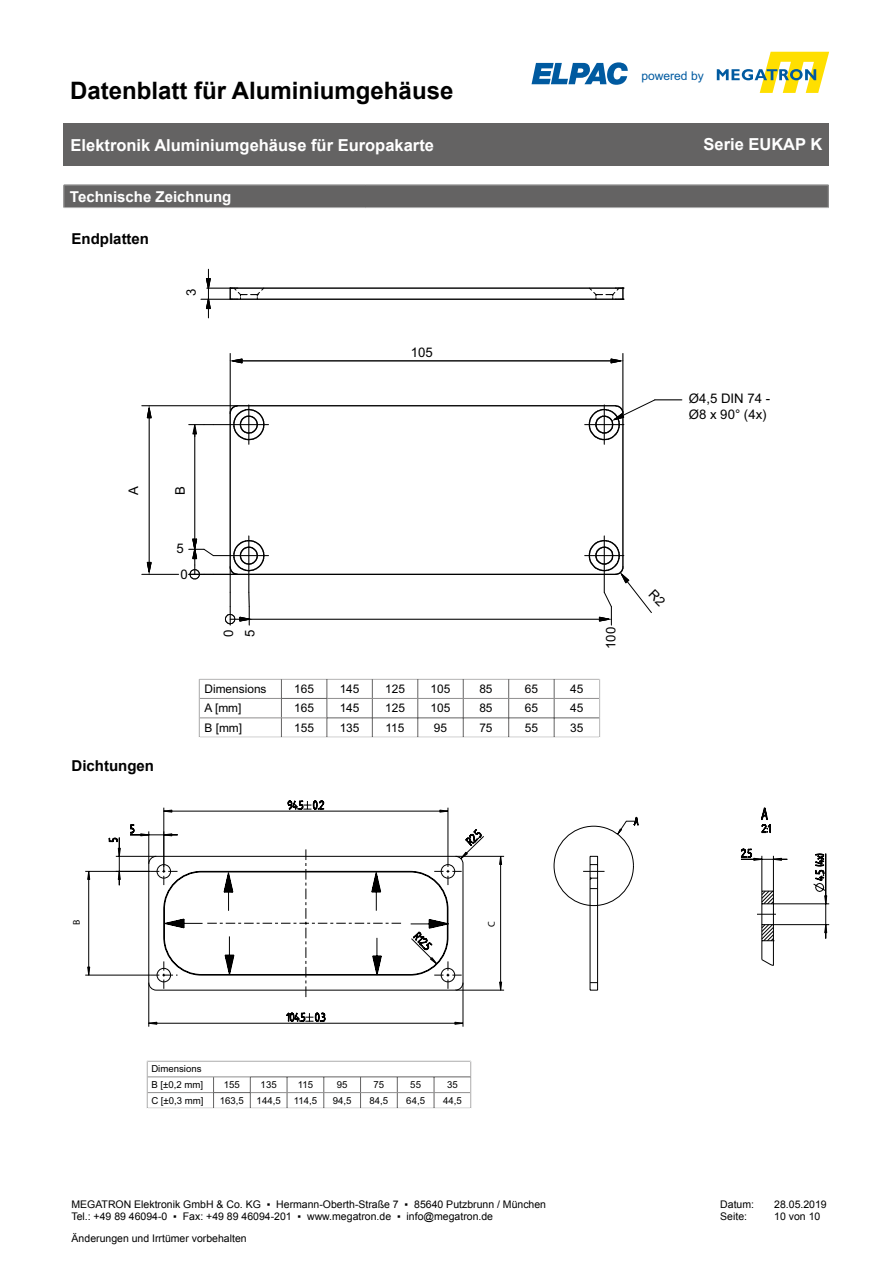
<style>
.page{position:relative;width:893px;height:1263px;background:#fff}
.page>*{position:absolute;margin:0;border:0;box-sizing:border-box;transform-origin:0 0}
.t1{font:700 24px "Arial";color:#000}
.t2{font:700 16.5px "Arial";color:#fff}
.t3{font:700 15px "Arial";color:#000}
.t4{font:700 15px "Arial";color:#fff}
.t5{font:13.2px/26.1px "Arial";color:#000}
.t6{font:12.15px "Arial";color:#005aa0}
.t7{font:11.85px "Arial";color:#000}
.t8{font:10.5px/12.6px "Arial";color:#000}
.t9{font:9.75px "Myriad Pro";color:#000}
.t10{font:9.6px/15.8px "Arial";color:#000}
</style>
<div class="page">
<div style="left:64px;top:123px;width:765px;height:43px;background:#646363"></div>
<svg style="left:531px;top:62px;width:97px;height:23px"></svg>
<svg style="left:717px;top:52px;width:112px;height:41px"></svg>
<hr style="left:238px;top:405px;width:377px;height:1px;background:#000">
<hr style="left:238px;top:574px;width:377px;height:1px;background:#000">
<hr style="left:229px;top:413px;width:2px;height:154px;background:#000">
<hr style="left:622px;top:413px;width:2px;height:154px;background:#000">
<svg style="left:588px;top:287px;width:36px;height:13px"></svg>
<hr style="left:238px;top:299px;width:377px;height:1px;background:#000">
<hr style="left:238px;top:287px;width:377px;height:2px;background:#000">
<svg style="left:201px;top:269px;width:64px;height:49px"></svg>
<svg style="left:146px;top:406px;width:7px;height:13px"></svg>
<svg style="left:146px;top:561px;width:7px;height:13px"></svg>
<hr style="left:149px;top:415px;width:1px;height:150px;background:#000">
<hr style="left:142px;top:405px;width:95px;height:1px;background:#000">
<hr style="left:142px;top:574px;width:37px;height:1px;background:#000">
<hr style="left:249px;top:619px;width:353px;height:1px;background:#000">
<svg style="left:189px;top:404px;width:80px;height:40px"></svg>
<hr style="left:194px;top:434px;width:1px;height:115px;background:#000">
<svg style="left:585px;top:399px;width:97px;height:45px"></svg>
<svg style="left:229px;top:358px;width:14px;height:6px"></svg>
<svg style="left:610px;top:358px;width:14px;height:6px"></svg>
<hr style="left:240px;top:360px;width:374px;height:2px;background:#000">
<hr style="left:230px;top:353px;width:1px;height:60px;background:#000">
<hr style="left:622px;top:353px;width:1px;height:60px;background:#000">
<svg style="left:189px;top:536px;width:80px;height:89px"></svg>
<svg style="left:281px;top:680px;width:317px;height:56px"></svg>
<hr style="left:199px;top:698px;width:82px;height:1px;background:#908f8f">
<hr style="left:327px;top:698px;width:45px;height:1px;background:#908f8f">
<hr style="left:372px;top:698px;width:46px;height:1px;background:#908f8f">
<hr style="left:418px;top:698px;width:45px;height:1px;background:#908f8f">
<hr style="left:463px;top:698px;width:46px;height:1px;background:#908f8f">
<hr style="left:509px;top:698px;width:45px;height:1px;background:#908f8f">
<hr style="left:554px;top:698px;width:45px;height:1px;background:#908f8f">
<hr style="left:199px;top:718px;width:82px;height:1px;background:#908f8f">
<hr style="left:281px;top:718px;width:46px;height:1px;background:#908f8f">
<div style="left:199px;top:678px;width:401px;height:60px;border:1px solid #fff"></div>
<svg style="left:64px;top:185px;width:765px;height:23px;background:#686767"></svg>
<svg style="left:284px;top:1012px;width:49px;height:11px"></svg>
<hr style="left:463px;top:983px;width:1px;height:44px;background:#000">
<hr style="left:149px;top:983px;width:1px;height:44px;background:#000">
<hr style="left:306px;top:1023px;width:157px;height:1px;background:#000">
<hr style="left:149px;top:1023px;width:157px;height:1px;background:#000">
<svg style="left:153px;top:990px;width:445px;height:7px"></svg>
<svg style="left:85px;top:801px;width:744px;height:189px"></svg>
<hr style="left:213px;top:1092px;width:37px;height:1px;background:#646363">
<svg style="left:213px;top:1077px;width:1px;height:30px"></svg>
<svg style="left:250px;top:1061px;width:222px;height:47px"></svg>
<hr style="left:147px;top:1076px;width:67px;height:1px;background:#908f8f">
<hr style="left:214px;top:1076px;width:36px;height:1px;background:#908f8f">
<hr style="left:147px;top:1092px;width:66px;height:1px;background:#908f8f">
<hr style="left:250px;top:1092px;width:37px;height:1px;background:#908f8f">
<hr style="left:287px;top:1092px;width:37px;height:1px;background:#908f8f">
<hr style="left:324px;top:1092px;width:37px;height:1px;background:#908f8f">
<hr style="left:361px;top:1092px;width:36px;height:1px;background:#908f8f">
<hr style="left:397px;top:1092px;width:37px;height:1px;background:#908f8f">
<hr style="left:434px;top:1092px;width:37px;height:1px;background:#908f8f">
<div style="left:147px;top:1061px;width:324px;height:48px;border:1px solid #fff"></div>
<svg style="left:585px;top:536px;width:67px;height:89px"></svg>
<h1 class="t1" style="left:70px;top:74px;width:385px">Datenblatt für Aluminiumgehäuse</h1>
<p class="t6" style="left:641px;top:68px;width:64px">powered by</p>
<h2 class="t2" style="left:71px;top:134px;width:365px">Elektronik Aluminiumgehäuse für Europakarte</h2>
<h2 class="t2" style="left:703px;top:133px;width:120px">Serie EUKAP K</h2>
<p class="t4" style="left:70px;top:187px;width:163px">Technische Zeichnung</p>
<p class="t3" style="left:72px;top:228px;width:79px">Endplatten</p>
<p class="t5" style="left:178px;top:296px;width:9px;rotate:-90deg">3</p>
<p class="t5" style="left:411px;top:339px;width:24px">105</p>
<p class="t5" style="left:121px;top:495px;width:10px;rotate:-90deg">A</p>
<p class="t3" style="left:72px;top:756px;width:84px">Dichtungen</p>
<p class="t5" style="left:167px;top:495px;width:10px;rotate:-90deg">B</p>
<p class="t5" style="left:176px;top:535px;width:13px;text-align:center">5<br>0</p>
<p class="t5" style="left:218px;top:637px;width:9px;line-height:21.5px;rotate:-90deg">0<br>5</p>
<p class="t5" style="left:598px;top:649px;width:24px;rotate:-90deg">100</p>
<p class="t7" style="left:204px;top:681px;width:64px">Dimensions</p>
<p class="t7" style="left:294px;top:681px;width:21px">165</p>
<p class="t7" style="left:340px;top:681px;width:21px">145</p>
<p class="t7" style="left:385px;top:681px;width:21px">125</p>
<p class="t7" style="left:431px;top:681px;width:21px">105</p>
<p class="t7" style="left:479px;top:681px;width:15px">85</p>
<p class="t7" style="left:525px;top:681px;width:15px">65</p>
<p class="t7" style="left:570px;top:681px;width:15px">45</p>
<p class="t7" style="left:204px;top:700px;width:39px">A [mm]</p>
<p class="t7" style="left:294px;top:700px;width:21px">165</p>
<p class="t7" style="left:340px;top:700px;width:21px">145</p>
<p class="t7" style="left:385px;top:700px;width:21px">125</p>
<p class="t7" style="left:431px;top:700px;width:21px">105</p>
<p class="t7" style="left:479px;top:700px;width:15px">85</p>
<p class="t7" style="left:525px;top:700px;width:15px">65</p>
<p class="t7" style="left:570px;top:700px;width:15px">45</p>
<p class="t7" style="left:204px;top:720px;width:39px">B [mm]</p>
<p class="t7" style="left:294px;top:720px;width:21px">155</p>
<p class="t7" style="left:340px;top:720px;width:21px">135</p>
<p class="t7" style="left:386px;top:720px;width:20px">115</p>
<p class="t7" style="left:434px;top:720px;width:15px">95</p>
<p class="t7" style="left:479px;top:720px;width:15px">75</p>
<p class="t7" style="left:525px;top:720px;width:15px">55</p>
<p class="t7" style="left:570px;top:720px;width:15px">35</p>
<p class="t9" style="left:71px;top:925px;width:7px;rotate:-90deg">B</p>
<p class="t9" style="left:485px;top:926px;width:7px;rotate:-90deg">C</p>
<p class="t10" style="left:151px;top:1061px;width:53px">Dimensions<br>B [±0,2 mm]</p>
<p class="t10" style="left:224px;top:1077px;width:18px">155</p>
<p class="t10" style="left:261px;top:1077px;width:18px">135</p>
<p class="t10" style="left:298px;top:1077px;width:17px">115</p>
<p class="t10" style="left:337px;top:1077px;width:12px">95</p>
<p class="t10" style="left:374px;top:1077px;width:12px">75</p>
<p class="t10" style="left:410px;top:1077px;width:12px">55</p>
<p class="t10" style="left:447px;top:1077px;width:12px">35</p>
<p class="t10" style="left:151px;top:1093px;width:54px">C [±0,3 mm]</p>
<p class="t10" style="left:220px;top:1093px;width:26px">163,5</p>
<p class="t10" style="left:257px;top:1093px;width:26px">144,5</p>
<p class="t10" style="left:294px;top:1093px;width:25px">114,5</p>
<p class="t10" style="left:333px;top:1093px;width:20px">94,5</p>
<p class="t10" style="left:370px;top:1093px;width:20px">84,5</p>
<p class="t10" style="left:406px;top:1093px;width:20px">64,5</p>
<p class="t10" style="left:443px;top:1093px;width:20px">44,5</p>
<p class="t5" style="left:689px;top:391px;width:83px;line-height:15.9px">Ø4,5 DIN 74 -<br>Ø8 x 90° (4x)</p>
<p class="t8" style="left:71px;top:1198px;width:476px">MEGATRON Elektronik GmbH &amp; Co. KG ▪ Hermann-Oberth-Straße 7 ▪ 85640 Putzbrunn / München<br>Tel.: +49 89 46094-0 ▪ Fax: +49 89 46094-201 ▪ www.megatron.de ▪ info@megatron.de</p>
<p class="t8" style="left:720px;top:1198px;width:35px">Datum:</p>
<p class="t8" style="left:774px;top:1198px;width:54px">28.05.2019</p>
<p class="t8" style="left:720px;top:1210px;width:28px">Seite:</p>
<p class="t8" style="left:774px;top:1210px;width:48px">10 von 10</p>
<p class="t8" style="left:72px;top:1232px;width:177px">Änderungen und Irrtümer vorbehalten</p>
</div>
